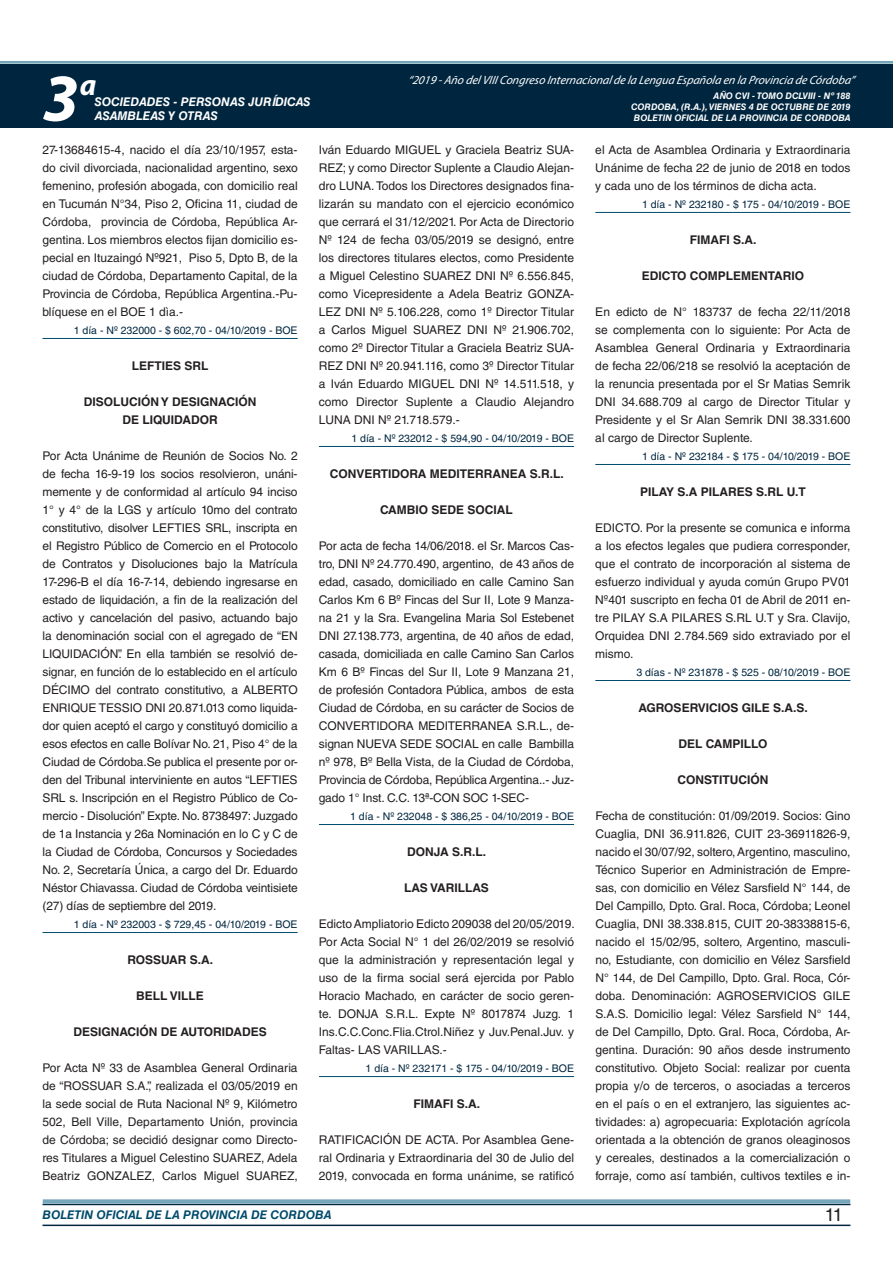
<style>
.page{position:relative;width:893px;height:1263px;background:#fff}
.page>*{position:absolute;margin:0;border:0;box-sizing:border-box;transform-origin:0 0}
.t1{font:italic 700 67.5px "Myriad Pro";color:#fff}
.t2{font:italic 700 30px "Myriad Pro";color:#fff}
.t3{font:18px "Helvetica LT Std";color:#231f20}
.t4{font:12px/18px "Helvetica LT Std";color:#231f20;text-align:justify}
.t5{font:700 12px/18px "Helvetica LT Std";color:#231f20;text-align:center}
.t6{font:italic 12px "Myriad Pro";color:#fff}
.t7{font:italic 700 12px "Helvetica LT Std";color:#fff}
.t8{font:italic 700 12px "Helvetica LT Std";color:#004b6c}
.t9{font:10.5px "Helvetica LT Std";color:#00263f}
.t10{font:italic 700 9px/10.8px "Helvetica LT Std";color:#fff;text-align:right}
</style>
<div class="page">
<div style="left:0;top:61px;width:893px;height:6px;background:#fff;opacity:.75"></div>
<div style="left:0;top:64px;width:893px;height:64px;background:#00263f"></div>
<hr style="left:43px;top:1224px;width:807px;height:2px;background:#00263f">
<div style="left:42px;top:1198px;width:809px;height:8px;background:#fff;opacity:.75"></div>
<hr style="left:43px;top:338px;width:255px;height:1px;background:#004b6c">
<hr style="left:43px;top:932px;width:255px;height:1px;background:#004b6c">
<hr style="left:319px;top:446px;width:255px;height:1px;background:#004b6c">
<hr style="left:319px;top:824px;width:255px;height:1px;background:#004b6c">
<hr style="left:319px;top:1076px;width:255px;height:1px;background:#004b6c">
<hr style="left:595px;top:212px;width:255px;height:1px;background:#004b6c">
<hr style="left:595px;top:464px;width:255px;height:1px;background:#004b6c">
<hr style="left:595px;top:680px;width:255px;height:1px;background:#004b6c">
<h2 class="t2" style="left:80px;top:66px;width:18px">a</h2>
<p class="t6" style="left:408px;top:72px;width:448px">“2019 -Año delVIIICongreso Internacionalde la Lengua Esp añola en la Provincia de Córdoba”</p>
<h1 class="t1" style="left:43px;top:54px;width:38px">3</h1>
<p class="t10" style="left:631px;top:91px;width:221px">AÑO CVI - TOMO DCLVIII - Nº 188<br>CORDOBA, (R.A.), VIERNES 4 DE OCTUBRE DE 2019<br>BOLETIN OFICIAL DE LA PROVINCIA DE CORDOBA</p>
<p class="t7" style="left:95px;top:94px;width:217px">SOCIEDADES - PERSONAS JURÍDICAS</p>
<p class="t7" style="left:95px;top:109px;width:125px">ASAMBLEAS Y OTRAS</p>
<p class="t4" style="left:43px;top:141px;width:257px">27-13684615-4, nacido el día 23/10/1957, esta&shy;do civil divorciada, nacionalidad argentino, sexo femenino, profesión abogada, con domicilio real en Tucumán N°34, Piso 2, Oficina 11, ciudad de Córdoba, provincia de Córdoba, República Ar&shy;gentina. Los miembros electos fijan domicilio es&shy;pecial en Ituzaingó Nº921, Piso 5, Dpto B, de la ciudad de Córdoba, Departamento Capital, de la Provincia de Córdoba, República Argentina.-Pu&shy;blíquese en el BOE 1 dìa.-</p>
<p class="t9" style="left:74px;top:324px;width:225px">1 día - Nº 232000 - $ 602,70 - 04/10/2019 - BOE</p>
<p class="t5" style="left:132px;top:356px;width:78px">LEFTIES SRL</p>
<p class="t5" style="left:84px;top:392px;width:174px">DISOLUCIÓN Y DESIGNACIÓN<br>DE LIQUIDADOR</p>
<p class="t4" style="left:43px;top:447px;width:257px">Por Acta Unánime de Reunión de Socios No. 2 de fecha 16-9-19 los socios resolvieron, unáni&shy;memente y de conformidad al artículo 94 inciso 1° y 4° de la LGS y artículo 10mo del contrato constitutivo, disolver LEFTIES SRL, inscripta en el Registro Público de Comercio en el Protocolo de Contratos y Disoluciones bajo la Matrícula 17-296-B el día 16-7-14, debiendo ingresarse en estado de liquidación, a fin de la realización del activo y cancelación del pasivo, actuando bajo la denominación social con el agregado de “EN LIQUIDACIÓN”. En ella también se resolvió de&shy;signar, en función de lo establecido en el artículo DÉCIMO del contrato constitutivo, a ALBERTO ENRIQUE TESSIO DNI 20.871.013 como liquida&shy;dor quien aceptó el cargo y constituyó domicilio a esos efectos en calle Bolívar No. 21, Piso 4° de la Ciudad de Córdoba.Se publica el presente por or&shy;den del Tribunal interviniente en autos “LEFTIES SRL s. Inscripción en el Registro Público de Co&shy;mercio - Disolución” Expte. No. 8738497: Juzgado de 1a Instancia y 26a Nominación en lo C y C de la Ciudad de Córdoba, Concursos y Sociedades No. 2, Secretaría Única, a cargo del Dr. Eduardo Néstor Chiavassa. Ciudad de Córdoba veintisiete (27) días de septiembre del 2019.</p>
<p class="t9" style="left:74px;top:918px;width:225px">1 día - Nº 232003 - $ 729,45 - 04/10/2019 - BOE</p>
<p class="t5" style="left:127px;top:950px;width:87px">ROSSUAR S.A.</p>
<p class="t5" style="left:136px;top:986px;width:69px">BELL VILLE</p>
<p class="t5" style="left:73px;top:1022px;width:195px">DESIGNACIÓN DE AUTORIDADES</p>
<p class="t4" style="left:43px;top:1059px;width:257px">Por Acta Nº 33 de Asamblea General Ordinaria de “ROSSUAR S.A.”, realizada el 03/05/2019 en la sede social de Ruta Nacional Nº 9, Kilómetro 502, Bell Ville, Departamento Unión, provincia de Córdoba; se decidió designar como Directo&shy;res Titulares a Miguel Celestino SUAREZ, Adela Beatriz GONZALEZ, Carlos Miguel SUAREZ,</p>
<p class="t4" style="left:319px;top:141px;width:257px">Iván Eduardo MIGUEL y Graciela Beatriz SUA-REZ; y como Director Suplente a Claudio Alejan&shy;dro LUNA. Todos los Directores designados fina&shy;lizarán su mandato con el ejercicio económico que cerrará el 31/12/2021. Por Acta de Directorio Nº 124 de fecha 03/05/2019 se designó, entre los directores titulares electos, como Presidente a Miguel Celestino SUAREZ DNI Nº 6.556.845, como Vicepresidente a Adela Beatriz GONZA-LEZ DNI Nº 5.106.228, como 1º Director Titular a Carlos Miguel SUAREZ DNI Nº 21.906.702, como 2º Director Titular a Graciela Beatriz SUA-REZ DNI Nº 20.941.116, como 3º Director Titular a Iván Eduardo MIGUEL DNI Nº 14.511.518, y como Director Suplente a Claudio Alejandro LUNA DNI Nº 21.718.579.-</p>
<p class="t9" style="left:351px;top:432px;width:224px">1 día - Nº 232012 - $ 594,90 - 04/10/2019 - BOE</p>
<p class="t5" style="left:330px;top:464px;width:235px">CONVERTIDORA MEDITERRANEA S.R.L.</p>
<p class="t5" style="left:380px;top:500px;width:18px">CAMBIO</p>
<p class="t5" style="left:432px;top:500px;width:17px">SEDE</p>
<p class="t5" style="left:468px;top:500px;width:17px">SOCIAL</p>
<p class="t4" style="left:319px;top:537px;width:257px">Por acta de fecha 14/06/2018. el Sr. Marcos Cas&shy;tro, DNI Nº 24.770.490, argentino, de 43 años de edad, casado, domiciliado en calle Camino San Carlos Km 6 Bº Fincas del Sur II, Lote 9 Manza&shy;na 21 y la Sra. Evangelina Maria Sol Estebenet DNI 27.138.773, argentina, de 40 años de edad, casada, domiciliada en calle Camino San Carlos Km 6 Bº Fincas del Sur II, Lote 9 Manzana 21, de profesión Contadora Pública, ambos de esta Ciudad de Córdoba, en su carácter de Socios de CONVERTIDORA MEDITERRANEA S.R.L., de&shy;signan NUEVA SEDE SOCIAL en calle Bambilla nº 978, Bº Bella Vista, de la Ciudad de Córdoba, Provincia de Córdoba, República Argentina..- Juz&shy;gado 1° Inst. C.C. 13ª-CON SOC 1-SEC-</p>
<p class="t9" style="left:350px;top:810px;width:225px">1 día - Nº 232048 - $ 386,25 - 04/10/2019 - BOE</p>
<p class="t5" style="left:407px;top:842px;width:81px">DONJA S.R.L.</p>
<p class="t5" style="left:404px;top:878px;width:86px">LAS VARILLAS</p>
<p class="t4" style="left:319px;top:915px;width:257px">Edicto Ampliatorio Edicto 209038 del 20/05/2019.<br>Por Acta Social N° 1 del 26/02/2019 se resolvió que la administración y representación legal y uso de la firma social será ejercida por Pablo Horacio Machado, en carácter de socio geren&shy;te. DONJA S.R.L. Expte Nº 8017874 Juzg. 1<br>Ins.C.C.Conc.Flia.Ctrol.Niñez y Juv.Penal.Juv. y Faltas- LAS VARILLAS.-</p>
<p class="t9" style="left:366px;top:1062px;width:210px">1 día - Nº 232171 - $ 175 - 04/10/2019 - BOE</p>
<p class="t5" style="left:413px;top:1094px;width:68px">FIMAFI S.A.</p>
<p class="t4" style="left:319px;top:1131px;width:257px">RATIFICACIÓN DE ACTA. Por Asamblea Gene&shy;ral Ordinaria y Extraordinaria del 30 de Julio del 2019, convocada en forma unánime, se ratificó</p>
<p class="t4" style="left:595px;top:141px;width:257px">el Acta de Asamblea Ordinaria y Extraordinaria Unánime de fecha 22 de junio de 2018 en todos y cada uno de los términos de dicha acta.</p>
<p class="t9" style="left:642px;top:198px;width:210px">1 día - Nº 232180 - $ 175 - 04/10/2019 - BOE</p>
<p class="t5" style="left:690px;top:230px;width:68px">FIMAFI S.A.</p>
<p class="t5" style="left:642px;top:266px;width:164px">EDICTO COMPLEMENTARIO</p>
<p class="t4" style="left:595px;top:303px;width:257px">En edicto de N° 183737 de fecha 22/11/2018 se complementa con lo siguiente: Por Acta de Asamblea General Ordinaria y Extraordinaria de fecha 22/06/218 se resolvió la aceptación de la renuncia presentada por el Sr Matias Semrik DNI 34.688.709 al cargo de Director Titular y Presidente y el Sr Alan Semrik DNI 38.331.600 al cargo de Director Suplente.</p>
<p class="t9" style="left:642px;top:450px;width:210px">1 día - Nº 232184 - $ 175 - 04/10/2019 - BOE</p>
<p class="t5" style="left:640px;top:482px;width:167px">PILAY S.A PILARES S.RL U.T</p>
<p class="t4" style="left:595px;top:519px;width:257px">EDICTO. Por la presente se comunica e informa a los efectos legales que pudiera corresponder, que el contrato de incorporación al sistema de esfuerzo individual y ayuda común Grupo PV01<br>Nº401 suscripto en fecha 01 de Abril de 2011 en&shy;tre PILAY S.A PILARES S.RL U.T y Sra. Clavijo, Orquidea DNI 2.784.569 sido extraviado por el mismo.</p>
<p class="t9" style="left:636px;top:666px;width:216px">3 días - Nº 231878 - $ 525 - 08/10/2019 - BOE</p>
<p class="t5" style="left:638px;top:698px;width:171px">AGROSERVICIOS GILE S.A.S.</p>
<p class="t5" style="left:678px;top:734px;width:90px">DEL CAMPILLO</p>
<p class="t5" style="left:677px;top:770px;width:18px">CONSTITUCIÓN</p>
<p class="t4" style="left:595px;top:807px;width:257px">Fecha de constitución: 01/09/2019. Socios: Gino Cuaglia, DNI 36.911.826, CUIT 23-36911826-9, nacido el 30/07/92, soltero, Argentino, masculino, Técnico Superior en Administración de Empre&shy;sas, con domicilio en Vélez Sarsfield N° 144, de Del Campillo, Dpto. Gral. Roca, Córdoba; Leonel Cuaglia, DNI 38.338.815, CUIT 20-38338815-6, nacido el 15/02/95, soltero, Argentino, masculi&shy;no, Estudiante, con domicilio en Vélez Sarsfield N° 144, de Del Campillo, Dpto. Gral. Roca, Cór&shy;doba. Denominación: AGROSERVICIOS GILE S.A.S. Domicilio legal: Vélez Sarsfield N° 144, de Del Campillo, Dpto. Gral. Roca, Córdoba, Ar&shy;gentina. Duración: 90 años desde instrumento constitutivo. Objeto Social: realizar por cuenta propia y/o de terceros, o asociadas a terceros en el país o en el extranjero, las siguientes ac&shy;tividades: a) agropecuaria: Explotación agrícola orientada a la obtención de granos oleaginosos y cereales, destinados a la comercialización o forraje, como así también, cultivos textiles e in-</p>
<p class="t8" style="left:43px;top:1208px;width:290px">BOLETIN OFICIAL DE LA PROVINCIA DE CORDOBA</p>
<h3 class="t3" style="left:825px;top:1204px;width:19px">11</h3>
</div>
